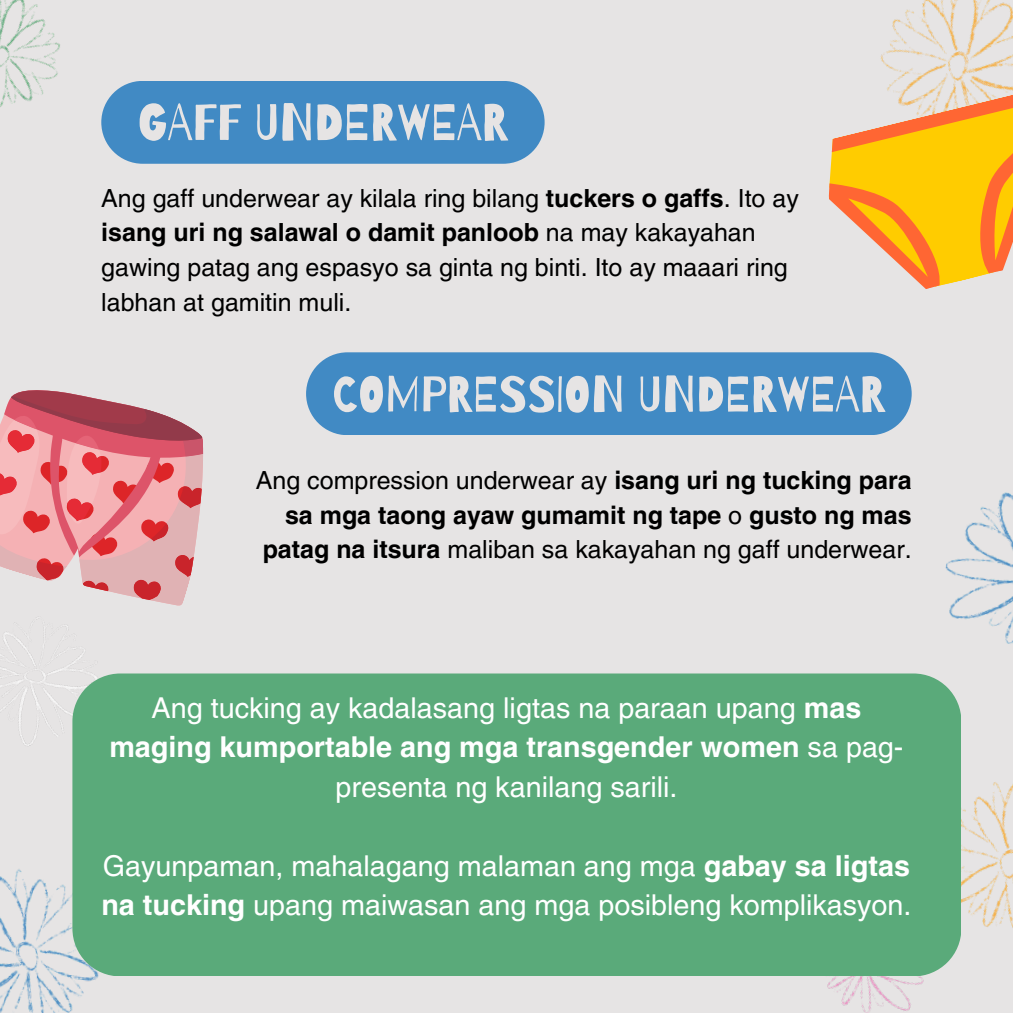
<style>
.page{position:relative;width:1013px;height:1013px;background:#fff}
.page>*{position:absolute;margin:0;border:0;box-sizing:border-box;transform-origin:0 0}
.t1{font:51.25px "Barriecito";color:#e6e4e4}
.t2{font:50px "Barriecito";color:#e6e4e4}
.t3{font:28.75px/39.4px "Helvetica LT Pro";color:#fff;text-align:center}
.t4{font:25px/34.8px "Helvetica LT Pro";color:#000}
.t5{font:700 25px/34.8px "Helvetica LT Pro";color:#000;text-align:right}
.s1{font-weight:700}
.s2{font-weight:400}
</style>
<div class="page">
<div style="left:0;top:0;width:1012px;height:1012px;background:#e6e4e4"></div>
<div style="left:101px;top:81px;width:443px;height:83px;background:#418ac4;border-radius:41px"></div>
<img style="left:0;top:619px;width:85px;height:127px">
<img style="left:0;top:869px;width:99px;height:143px">
<img style="left:945px;top:492px;width:67px;height:152px">
<img style="left:0;top:0;width:60px;height:107px">
<img style="left:827px;top:976px;width:97px;height:36px">
<img style="left:961px;top:782px;width:51px;height:145px">
<img style="left:880px;top:0;width:132px;height:94px">
<div style="left:306px;top:352px;width:605px;height:83px;background:#418ac4;border-radius:41px"></div>
<div style="left:72px;top:673px;width:889px;height:303px;background:#5aaa7a"></div>
<svg style="left:828px;top:94px;width:184px;height:195px"></svg>
<svg style="left:0;top:390px;width:203px;height:215px"></svg>
<h1 class="t1" style="left:137px;top:91px;width:372px">GAFF UNDERWEAR</h1>
<p class="t4" style="left:101px;top:183px;width:699px">Ang gaff underwear ay kilala ring bilang <span class="s1">tuckers o gaffs</span>. Ito ay <span class="s1">isang uri ng salawal o damit panloob</span> na may kakayahan gawing patag ang espasyo sa ginta ng binti. Ito ay maaari ring labhan at gamitin muli.</p>
<h2 class="t2" style="left:332px;top:363px;width:555px">COMPRESSION UNDERWEAR</h2>
<p class="t5" style="left:256px;top:465px;width:657px"><span class="s2">Ang compression underwear ay</span> isang uri ng tucking para sa mga taong ayaw gumamit ng tape <span class="s2">o</span> gusto ng mas patag na itsura <span class="s2">maliban sa kakayahan ng gaff underwear.</span></p>
<p class="t3" style="left:109px;top:691px;width:795px">Ang tucking ay kadalasang ligtas na paraan upang <span class="s1">mas maging kumportable ang mga transgender women</span> sa pag&shy;presenta ng kanilang sarili.</p>
<p class="t3" style="left:101px;top:848px;width:811px;text-align:left">Gayunpaman, mahalagang malaman ang mga <span class="s1">gabay sa ligtas na tucking</span> upang maiwasan ang mga posibleng komplikasyon.</p>
</div>
